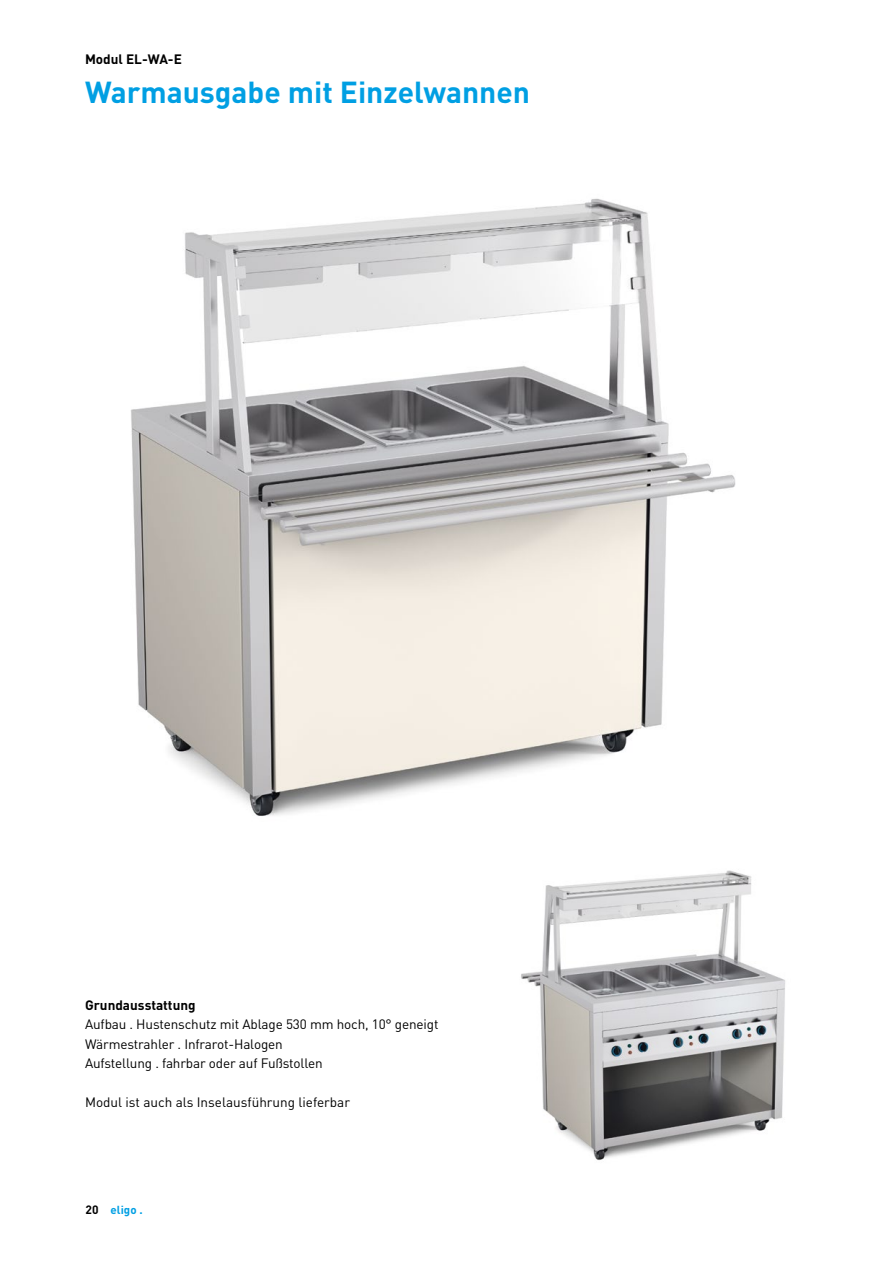
<style>
.page{position:relative;width:893px;height:1263px;background:#fff}
.page>*{position:absolute;margin:0;border:0;box-sizing:border-box;transform-origin:0 0}
.t1{font:700 30px "DIN Pro";color:#009fe3}
.t2{font:13.5px/19.5px "DIN Pro";letter-spacing:-.01em;color:#000}
.t3{font:700 13.5px "DIN Pro";color:#000}
.t4{font:700 11.55px "DIN Pro";letter-spacing:.005em;color:#009fe3}
.s1{font-size:12px;color:#000}
</style>
<div class="page">
<img style="left:131px;top:198px;width:605px;height:618px">
<img style="left:521px;top:870px;width:264px;height:290px">
<p class="t3" style="left:85px;top:48px;width:98px">Modul EL-WA-E</p>
<h1 class="t1" style="left:85px;top:69px;width:447px">Warmausgabe mit Einzelwannen</h1>
<p class="t3" style="left:85px;top:994px;width:112px">Grundausstattung</p>
<p class="t2" style="left:85px;top:1014px;width:355px">Aufbau . Hustenschutz mit Ablage 530 mm hoch, 10° geneigt<br>Wärmestrahler . Infrarot-Halogen<br>Aufstellung . fahrbar oder auf Fußstollen</p>
<p class="t2" style="left:85px;top:1092px;width:267px">Modul ist auch als Inselausführung lieferbar</p>
<p class="t4" style="left:86px;top:1201px;width:59px"><span class="s1">20</span> eligo .</p>
</div>
